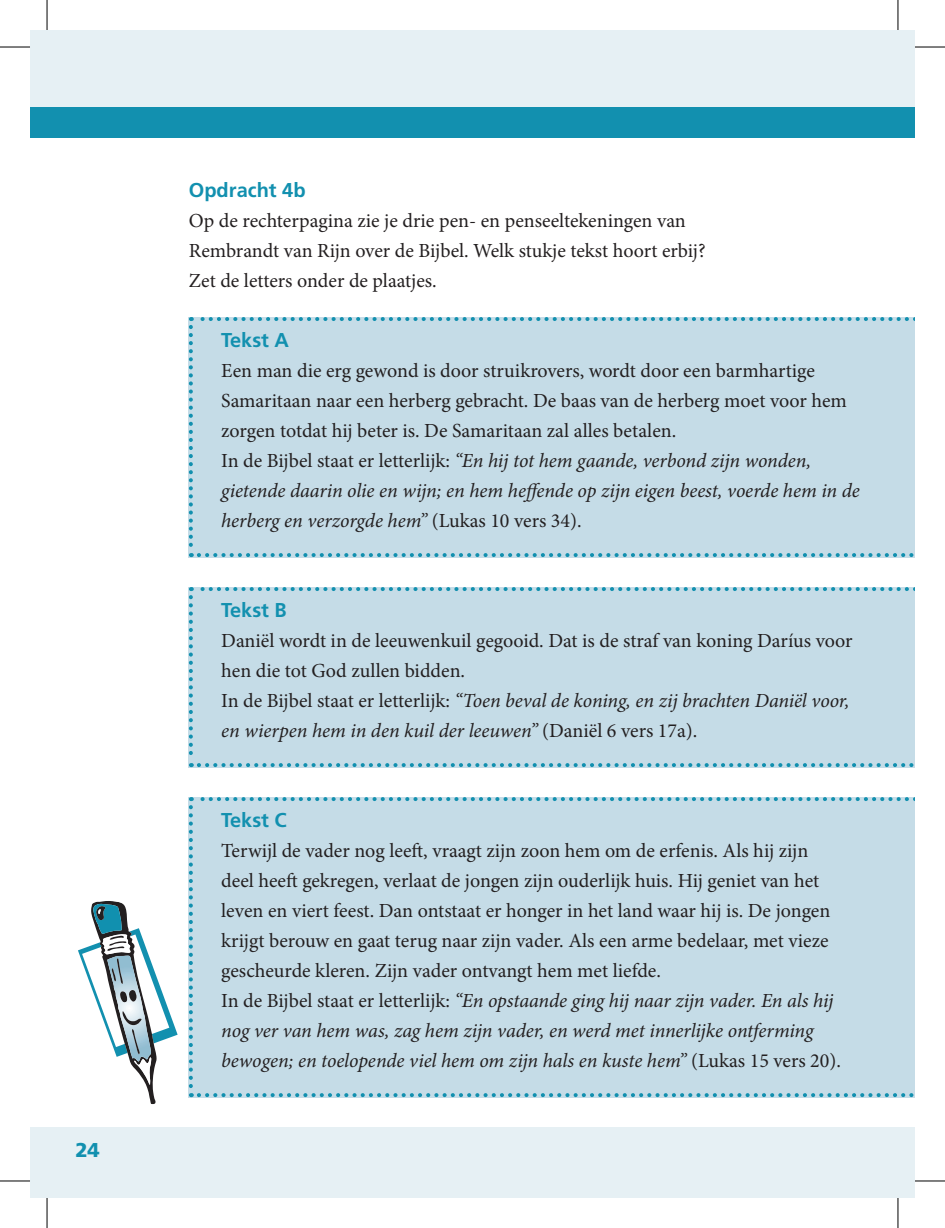
<style>
.page{position:relative;width:945px;height:1228px;background:#fff}
.page>*{position:absolute;margin:0;border:0;box-sizing:border-box;transform-origin:0 0}
.t1{font:20px/30px "Minion Pro";color:#231f20}
.t2{font:700 20px "Frutiger LT Std";color:#1290af}
.t3{font:900 20px "Frutiger LT Std";color:#1290af}
.s1{font-style:italic}
</style>
<div class="page">
<div style="left:30px;top:30px;width:867px;height:85px;background:#e6f0f4"></div>
<div style="left:30px;top:1127px;width:867px;height:71px;background:#e6f0f4"></div>
<div style="left:30px;top:107px;width:867px;height:30px;background:#1290af"></div>
<div style="left:897px;top:30px;width:17px;height:85px;background:#e6f0f4"></div>
<div style="left:897px;top:1127px;width:17px;height:71px;background:#e6f0f4"></div>
<div style="left:897px;top:107px;width:17px;height:30px;background:#1290af"></div>
<div style="left:189px;top:317px;width:725px;height:240px;background:#c5dce7"></div>
<svg style="left:199px;top:553px;width:715px;height:4px"></svg>
<svg style="left:189px;top:327px;width:4px;height:230px"></svg>
<svg style="left:191px;top:317px;width:723px;height:4px"></svg>
<div style="left:189px;top:587px;width:725px;height:180px;background:#c5dce7"></div>
<svg style="left:199px;top:763px;width:715px;height:4px"></svg>
<svg style="left:189px;top:597px;width:4px;height:170px"></svg>
<svg style="left:191px;top:587px;width:723px;height:4px"></svg>
<div style="left:189px;top:797px;width:725px;height:300px;background:#c5dce7"></div>
<svg style="left:199px;top:1093px;width:715px;height:4px"></svg>
<svg style="left:189px;top:807px;width:4px;height:290px"></svg>
<svg style="left:191px;top:797px;width:723px;height:4px"></svg>
<svg style="left:78px;top:901px;width:100px;height:203px"></svg>
<hr style="left:0;top:47px;width:30px;height:1px;background:#000">
<hr style="left:914px;top:47px;width:30px;height:1px;background:#000">
<hr style="left:0;top:1181px;width:30px;height:1px;background:#000">
<hr style="left:914px;top:1181px;width:30px;height:1px;background:#000">
<hr style="left:47px;top:0;width:1px;height:30px;background:#000">
<hr style="left:47px;top:1198px;width:1px;height:30px;background:#000">
<hr style="left:897px;top:0;width:1px;height:30px;background:#000">
<hr style="left:897px;top:1198px;width:1px;height:30px;background:#000">
<p class="t3" style="left:75px;top:1138px;width:26px">24</p>
<p class="t2" style="left:189px;top:178px;width:118px">Opdracht 4b</p>
<p class="t1" style="left:189px;top:206px;width:518px">Op de rechterpagina zie je drie pen- en penseeltekeningen van<br>Rembrandt van Rijn over de Bijbel. Welk stukje tekst hoort erbij?<br>Zet de letters onder de plaatjes.</p>
<p class="t2" style="left:221px;top:328px;width:69px">Tekst A</p>
<p class="t1" style="left:221px;top:356px;width:640px">Een man die erg gewond is door struikrovers, wordt door een barmhartige Samaritaan naar een herberg gebracht. De baas van de herberg moet voor hem zorgen totdat hij beter is. De Samaritaan zal alles betalen.<br>In de Bijbel staat er letterlijk: <span class="s1">“En hij tot hem gaande, verbond zijn wonden, gietende daarin olie en wijn; en hem heffende op zijn eigen beest, voerde hem in de herberg en verzorgde hem”</span> (Lukas 10 vers 34).</p>
<p class="t2" style="left:221px;top:598px;width:67px">Tekst B</p>
<p class="t1" style="left:221px;top:626px;width:632px">Daniël wordt in de leeuwenkuil gegooid. Dat is de straf van koning Daríus voor hen die tot God zullen bidden.<br>In de Bijbel staat er letterlijk: <span class="s1">“Toen beval de koning, en zij brachten Daniël voor, en wierpen hem in den kuil der leeuwen”</span> (Daniël 6 vers 17a).</p>
<p class="t2" style="left:221px;top:808px;width:67px">Tekst C</p>
<p class="t1" style="left:221px;top:836px;width:621px">Terwijl de vader nog leeft, vraagt zijn zoon hem om de erfenis. Als hij zijn deel heeft gekregen, verlaat de jongen zijn ouderlijk huis. Hij geniet van het leven en viert feest. Dan ontstaat er honger in het land waar hij is. De jongen krijgt berouw en gaat terug naar zijn vader. Als een arme bedelaar, met vieze gescheurde kleren. Zijn vader ontvangt hem met liefde.<br>In de Bijbel staat er letterlijk: <span class="s1">“En opstaande ging hij naar zijn vader. En als hij nog ver van hem was, zag hem zijn vader, en werd met innerlijke ontferming bewogen; en toelopende viel hem om zijn hals en kuste hem”</span> (Lukas 15 vers 20).</p>
</div>
